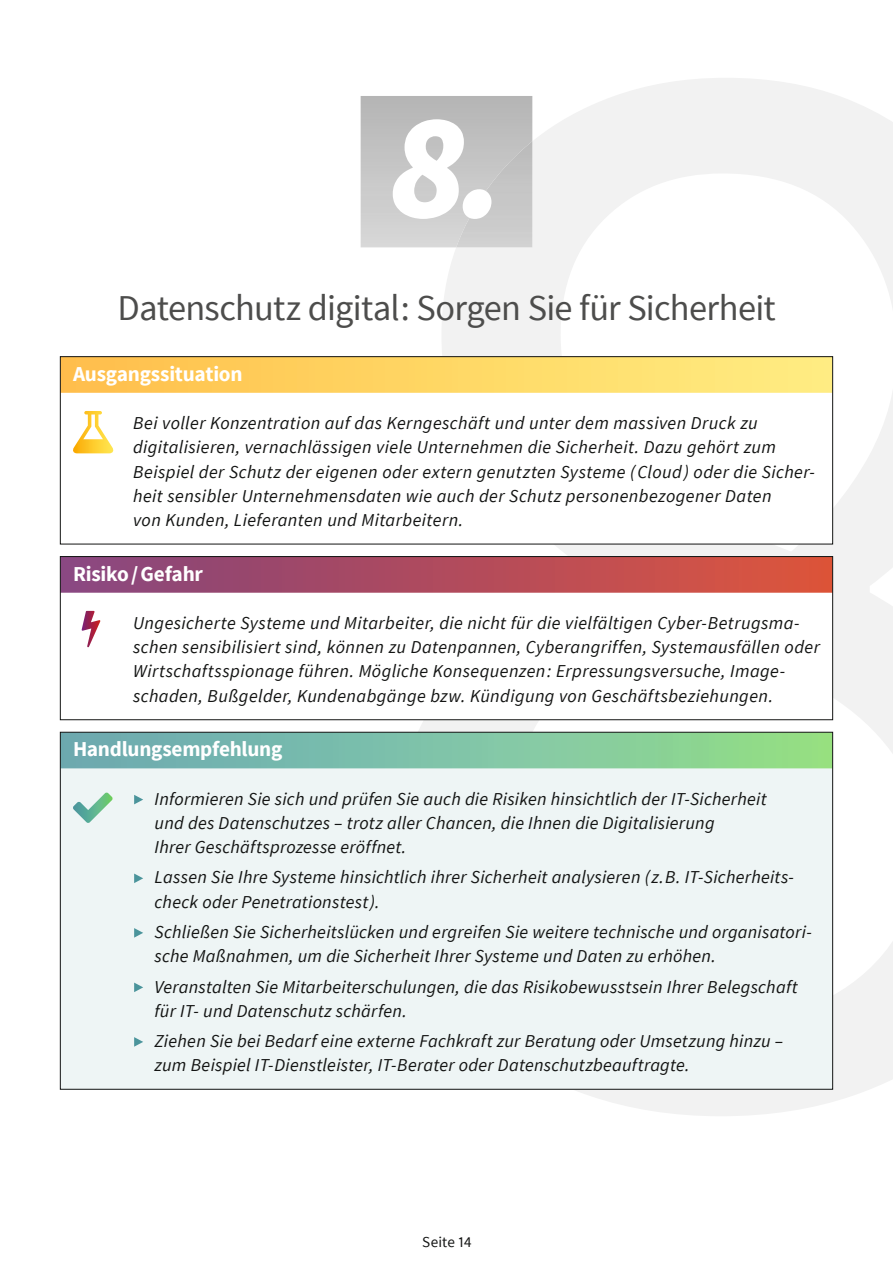
<style>
.page{position:relative;width:893px;height:1263px;background:#fff}
.page>*{position:absolute;margin:0;border:0;box-sizing:border-box;transform-origin:0 0}
.t1{font:italic 900 151.5px "Source Sans Pro";color:#fff}
.t2{font:36.3px "Source Sans Pro";letter-spacing:-.02em;color:#4d4d4c}
.t3{font:700 21.15px "Source Sans Pro";letter-spacing:-.015em;color:#fff}
.t4{font:italic 18.15px/24.2px "Source Sans Pro";letter-spacing:.015em;color:#131413}
.t5{font:15.15px "Source Sans Pro";letter-spacing:.01em;color:#131413}
.s1{font-style:normal;color:#fff}
</style>
<div class="page">
<svg style="left:418px;top:78px;width:475px;height:1038px"></svg>
<svg style="left:361px;top:96px;width:171px;height:151px;background:#c5c5c5"></svg>
<div style="left:60px;top:732px;width:773px;height:357px;background:#eef5f5"></div>
<svg style="left:62px;top:734px;width:769px;height:34px;background:#7fc3a2"></svg>
<div style="left:60px;top:357px;width:773px;height:187px;background:#fff"></div>
<svg style="left:62px;top:358px;width:769px;height:35px;background:#ffd666"></svg>
<div style="left:60px;top:356px;width:773px;height:188px;border:1px solid #131413"></div>
<div style="left:60px;top:556px;width:773px;height:164px;background:#fff"></div>
<svg style="left:62px;top:558px;width:769px;height:35px;background:#b14d5e"></svg>
<div style="left:60px;top:556px;width:773px;height:164px;border:1px solid #131413"></div>
<svg style="left:82px;top:611px;width:18px;height:36px"></svg>
<svg style="left:73px;top:793px;width:40px;height:30px"></svg>
<svg style="left:73px;top:411px;width:41px;height:42px"></svg>
<h1 class="t1" style="left:387px;top:69px;width:121px">8.</h1>
<h2 class="t2" style="left:118px;top:286px;width:660px">Datenschutz digital : Sorgen Sie für Sicherheit</h2>
<p class="t3" style="left:73px;top:360px;width:171px">Ausgangssituation</p>
<p class="t4" style="left:133px;top:411px;width:683px">Bei voller Konzentration auf das Kerngeschäft und unter dem massiven Druck zu digitalisieren, vernachlässigen viele Unternehmen die Sicherheit. Dazu gehört zum Beispiel der Schutz der eigenen oder extern genutzten Systeme ( Cloud ) oder die Sicher&shy;heit sensibler Unternehmensdaten wie auch der Schutz personenbezogener Daten<br>von Kunden, Lieferanten und Mitarbeitern.</p>
<p class="t3" style="left:73px;top:560px;width:131px">Risiko / Gefahr</p>
<p class="t4" style="left:133px;top:611px;width:688px">Ungesicherte Systeme und Mitarbeiter, die nicht für die vielfältigen Cyber-Betrugsma&shy;schen sensibilisiert sind, können zu Datenpannen, Cyberangriffen, Systemausfällen oder Wirtschaftsspionage führen. Mögliche Konsequenzen : Erpressungsversuche, Image&shy;schaden, Bußgelder, Kundenabgänge bzw. Kündigung von Geschäftsbeziehungen.</p>
<p class="t3" style="left:73px;top:736px;width:211px">Handlungsempfehlung</p>
<p class="t4" style="left:155px;top:786px;width:614px;text-indent:-21px"><span class="s1">▶</span> Informieren Sie sich und prüfen Sie auch die Risiken hinsichtlich der IT-Sicherheit und des Datenschutzes – trotz aller Chancen, die Ihnen die Digitalisierung<br>Ihrer Geschäftsprozesse eröffnet.</p>
<p class="t4" style="left:155px;top:865px;width:641px;text-indent:-21px"><span class="s1">▶</span> Lassen Sie Ihre Systeme hinsichtlich ihrer Sicherheit analysieren ( z. B. IT-Sicherheits&shy;check oder Penetrationstest ).</p>
<p class="t4" style="left:155px;top:920px;width:659px;text-indent:-21px"><span class="s1">▶</span> Schließen Sie Sicherheitslücken und ergreifen Sie weitere technische und organisatori&shy;sche Maßnahmen, um die Sicherheit Ihrer Systeme und Daten zu erhöhen.</p>
<p class="t4" style="left:155px;top:974px;width:645px;text-indent:-21px"><span class="s1">▶</span> Veranstalten Sie Mitarbeiterschulungen, die das Risikobewusstsein Ihrer Belegschaft für IT- und Datenschutz schärfen.</p>
<p class="t4" style="left:155px;top:1029px;width:630px;text-indent:-21px"><span class="s1">▶</span> Ziehen Sie bei Bedarf eine externe Fachkraft zur Beratung oder Umsetzung hinzu – zum Beispiel IT-Dienstleister, IT-Berater oder Datenschutzbeauftragte.</p>
<p class="t5" style="left:422px;top:1232px;width:51px">Seite 14</p>
</div>
